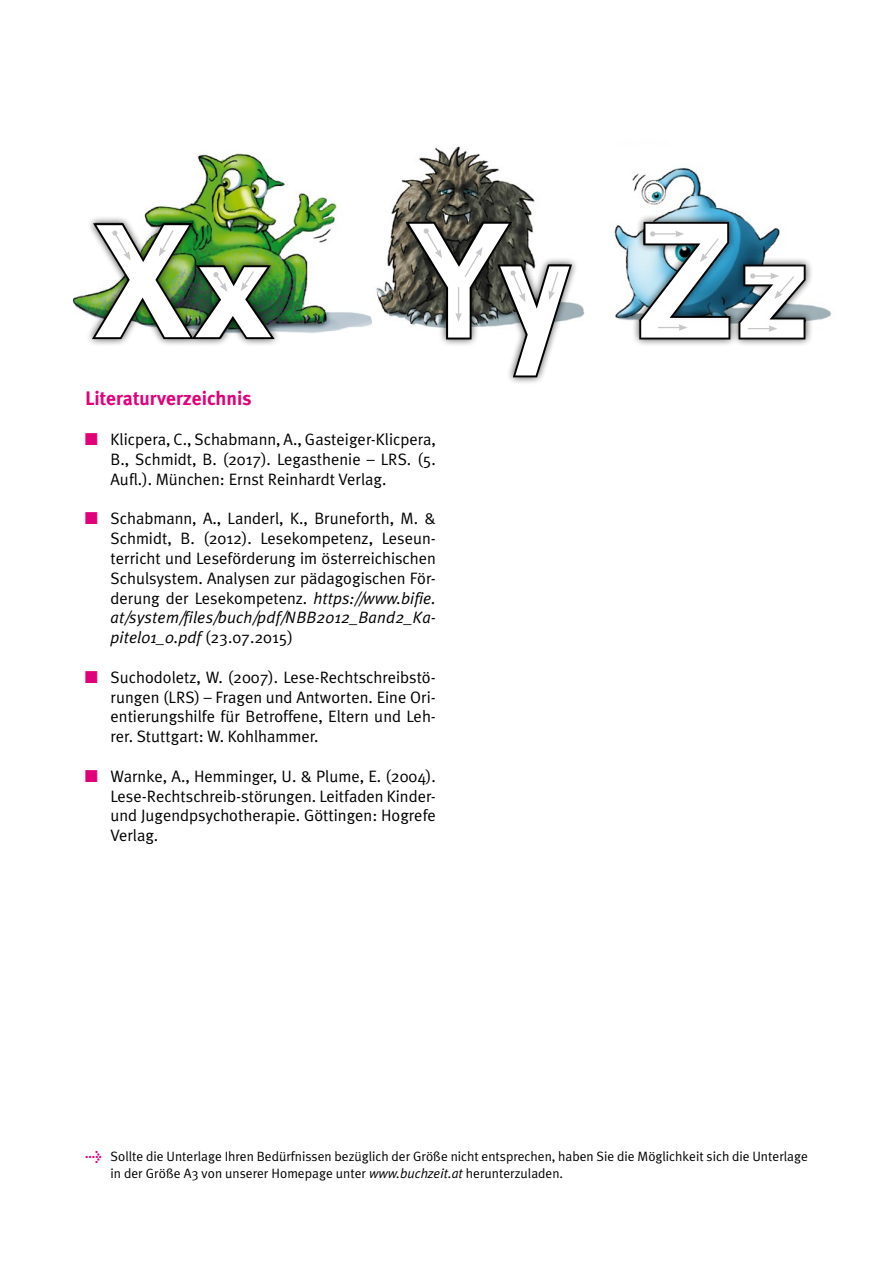
<style>
.page{position:relative;width:893px;height:1263px;background:#fff}
.page>*{position:absolute;margin:0;border:0;box-sizing:border-box;transform-origin:0 0}
.t1{font:700 158.7px "Schulbuch Bayern OT";color:#fff}
.t2{font:700 19.5px "Meta Plus";color:#e2007a}
.t3{font:16.5px/19.8px "Meta Plus";color:#000;text-align:justify}
.t4{font:13.5px/16.2px "Meta Plus";color:#000}
.s1{font-size:156.15px}
.s2{font-family:"Monotype Sorts";color:#e2007a}
.s3{font-style:italic}
.s4{font-weight:700;color:#e2007a}
</style>
<div class="page">
<img style="left:72px;top:153px;width:300px;height:180px">
<div style="left:83px;top:215px;width:197px;height:132px;background:#000;opacity:.75"></div>
<img style="left:376px;top:146px;width:207px;height:172px">
<div style="left:397px;top:213px;width:181px;height:172px;background:#000;opacity:.75"></div>
<img style="left:583px;top:168px;width:248px;height:153px">
<div style="left:631px;top:214px;width:182px;height:133px;background:#000;opacity:.75"></div>
<svg style="left:404px;top:218px;width:171px;height:161px"></svg>
<img style="left:89px;top:220px;width:189px;height:122px">
<svg style="left:637px;top:220px;width:170px;height:121px"></svg>
<h1 class="t1" style="left:92px;top:184px;width:718px"><span class="s1">Xx</span> Yy Zz</h1>
<p class="t2" style="left:85px;top:387px;width:168px">Literaturverzeichnis</p>
<p class="t3" style="left:111px;top:429px;width:327px;text-indent:-26px"><span class="s2">N</span> Klicpera, C., Schabmann, A., Gasteiger-Klicpera, B., Schmidt, B. (2017). Legasthenie – LRS. (5.<br>Aufl.). München: Ernst Reinhardt Verlag.</p>
<p class="t3" style="left:111px;top:509px;width:327px;text-indent:-26px"><span class="s2">N</span> Schabmann, A., Landerl, K., Bruneforth, M. &amp; Schmidt, B. (2012). Lesekompetenz, Leseun&shy;terricht und Leseförderung im österreichischen Schulsystem. Analysen zur pädagogischen För&shy;derung der Lesekompetenz. <span class="s3">https://www.bifie. at/system/files/buch/pdf/NBB2012_Band2_Ka&shy;pitel01_0.pdf</span> (23.07.2015)</p>
<p class="t3" style="left:111px;top:667px;width:327px;text-indent:-26px"><span class="s2">N</span> Suchodoletz, W. (2007). Lese-Rechtschreibstö&shy;rungen (LRS) – Fragen und Antworten. Eine Ori&shy;entierungshilfe für Betroffene, Eltern und Leh&shy;rer. Stuttgart: W. Kohlhammer.</p>
<p class="t3" style="left:111px;top:766px;width:327px;text-indent:-26px"><span class="s2">N</span> Warnke, A., Hemminger, U. &amp; Plume, E. (2004).<br>Lese-Rechtschreib-störungen. Leitfaden Kinder&shy;und Jugendpsychotherapie. Göttingen: Hogrefe Verlag.</p>
<p class="t4" style="left:111px;top:1148px;width:699px;text-indent:-26px"><span class="s4">&gt;</span> Sollte die Unterlage Ihren Bedürfnissen bezüglich der Größe nicht entsprechen, haben Sie die Möglichkeit sich die Unterlage in der Größe A3 von unserer Homepage unter <span class="s3">www.buchzeit.at</span> herunterzuladen.</p>
</div>
